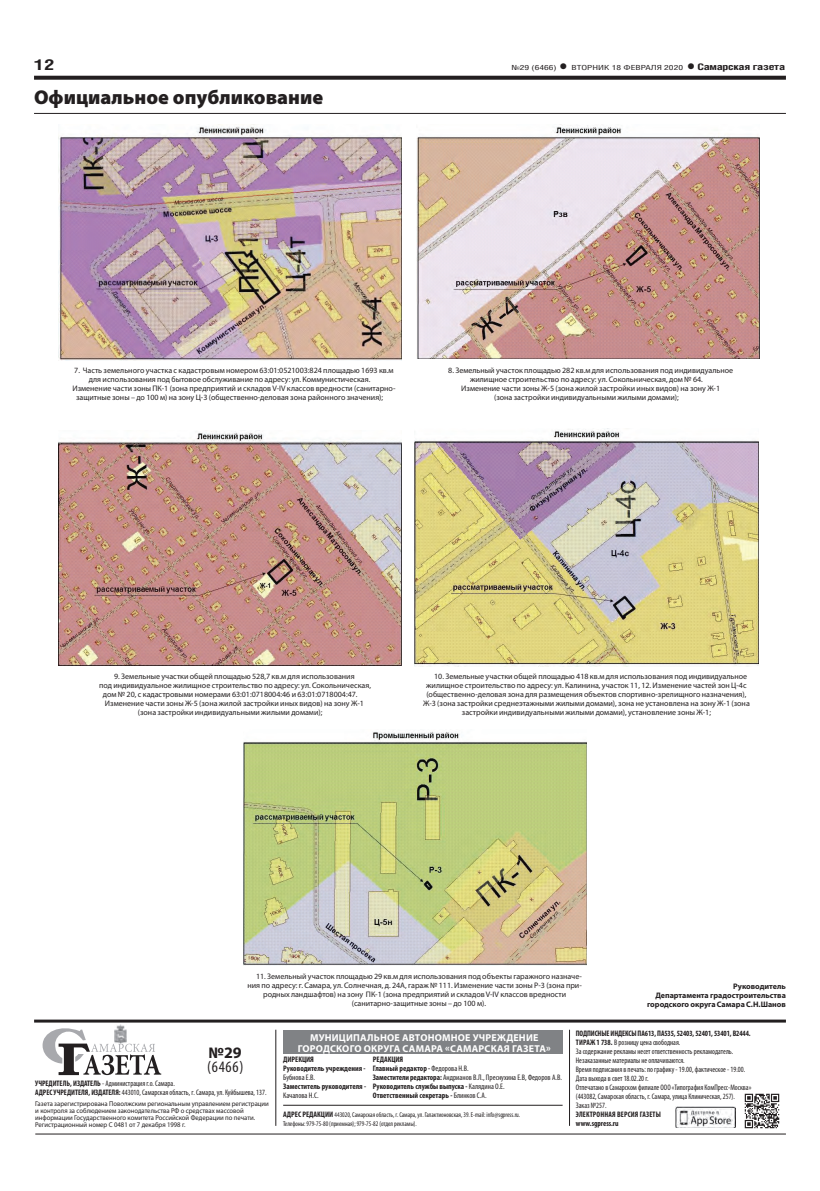
<style>
.page{position:relative;width:820px;height:1191px;background:#fff}
.page>*{position:absolute;margin:0;border:0;box-sizing:border-box;transform-origin:0 0}
.t1{font:900 20px "Myriad Pro";color:#231f20}
.t2{font:condensed 16px "Myriad Pro";color:#231f20}
.t3{font:700 16px "Myriad Pro";color:#231f20}
.t4{font:700 15px "Helios Cond";color:#231f20;scale:1.4 1}
.t5{font:700 10px/11px "Myriad Pro";letter-spacing:.02em;color:#fff;text-align:center}
.ОФИЦИАЛКА_new__копия{font:8px/9px "Myriad Pro";color:#231f20}
.t6{font:condensed 8px/9px "Myriad Pro";color:#231f20;scale:.95 1}
.t7{font:700 condensed 8px/9px "Myriad Pro";color:#231f20}
.ОФИЦИАЛКА_new__копия-2{font:700 8px/9px "Myriad Pro";color:#231f20;text-align:right}
.t8{font:700 condensed 8px "Myriad Pro";color:#231f20;scale:.95 1}
.t9{font:condensed 8px "Myriad Pro";color:#231f20}
.t10{font:700 condensed 8px "Myriad Pro";letter-spacing:.02em;color:#231f20;scale:.95 1}
.t11{font:7px/7px "Myriad Pro";color:#231f20;scale:.95 1}
.t12{font:condensed 7px "Myriad Pro";color:#231f20;scale:.95 1}
.t13{font:7px "Helios Cond";color:#231f20;scale:1.4 1}
.s1{font-weight:700;font-size:16px}
.s2{font-weight:700;font-size:9px}
.s3{font-weight:400}
.s4{font-weight:700}
.s5{font-weight:700;font-size:8px}
</style>
<div class="page">
<svg style="left:34px;top:76px;width:751px;height:4px;background:#322f2f"></svg>
<hr style="left:34px;top:113px;width:751px;height:1px;background:#231f20">
<svg style="left:43px;top:1024px;width:118px;height:51px"></svg>
<img style="left:675px;top:1106px;width:60px;height:22px">
<img style="left:744px;top:1093px;width:36px;height:36px">
<hr style="left:283px;top:1105px;width:279px;height:1px;background:#231f20">
<hr style="left:275px;top:1029px;width:1px;height:96px;background:#231f20">
<hr style="left:569px;top:1029px;width:1px;height:96px;background:#231f20">
<hr style="left:34px;top:1019px;width:751px;height:3px;background:#231f20">
<hr style="left:35px;top:1133px;width:750px;height:1px;background:#231f20">
<div style="left:283px;top:1030px;width:279px;height:24px;background:#808285"></div>
<img style="left:58px;top:126px;width:343px;height:234px">
<img style="left:416px;top:125px;width:343px;height:234px">
<img style="left:58px;top:430px;width:343px;height:236px">
<img style="left:414px;top:428px;width:344px;height:238px">
<img style="left:243px;top:731px;width:343px;height:234px">
<p class="t4" style="left:34px;top:55px;width:16px">12</p>
<p class="t13" style="left:511px;top:63px;width:197px">№29 (6466) <span class="s1">•</span> ВТОРНИК 18 ФЕВРАЛЯ 2020 <span class="s1">•</span> <span class="s2">Самарская газета</span></p>
<h1 class="t1" style="left:34px;top:85px;width:290px">Официальное опубликование</h1>
<p class="ОФИЦИАЛКА_new__копия" style="left:89px;top:365px;width:306px;text-indent:-15px">7. Часть земельного участка с кадастровым номером 63:01:0521003:824 площадью 1693 кв.м для использования под бытовое обслуживание по адресу: ул. Коммунистическая.</p>
<p class="ОФИЦИАЛКА_new__копия" style="left:76px;top:383px;width:321px;text-indent:-4px">Изменение части зоны ПК-1 (зона предприятий и складов V-IV классов вредности (санитарно&shy;защитные зоны – до 100 м) на зону Ц-3 (общественно-деловая зона районного значения);</p>
<p class="ОФИЦИАЛКА_new__копия" style="left:470px;top:365px;width:264px;text-indent:-22px">8. Земельный участок площадью 282 кв.м для использования под индивидуальное жилищное строительство по адресу: ул. Сокольническая, дом № 64.</p>
<p class="ОФИЦИАЛКА_new__копия" style="left:494px;top:383px;width:227px;text-indent:-33px">Изменение части зоны Ж-5 (зона жилой застройки иных видов) на зону Ж-1 (зона застройки индивидуальными жилыми домами);</p>
<p class="ОФИЦИАЛКА_new__копия" style="left:114px;top:672px;width:242px">9. Земельные участки общей площадью 528,7 кв.м для использования</p>
<p class="ОФИЦИАЛКА_new__копия" style="left:103px;top:681px;width:270px;text-indent:-4px">под индивидуальное жилищное строительство по адресу: ул. Сокольническая, дом № 20, с кадастровыми номерами 63:01:0718004:46 и 63:01:0718004:47.</p>
<p class="ОФИЦИАЛКА_new__копия" style="left:138px;top:699px;width:227px;text-indent:-33px">Изменение части зоны Ж-5 (зона жилой застройки иных видов) на зону Ж-1 (зона застройки индивидуальными жилыми домами);</p>
<p class="ОФИЦИАЛКА_new__копия" style="left:434px;top:672px;width:314px">10. Земельные участки общей площадью 418 кв.м для использования под индивидуальное</p>
<p class="ОФИЦИАЛКА_new__копия" style="left:426px;top:681px;width:322px">жилищное строительство по адресу: ул. Калинина, участок 11, 12. Изменение частей зон Ц-4с</p>
<p class="ОФИЦИАЛКА_new__копия" style="left:426px;top:690px;width:321px">(общественно-деловая зона для размещения объектов спортивно-зрелищного назначения),</p>
<p class="ОФИЦИАЛКА_new__копия" style="left:423px;top:699px;width:328px">Ж-3 (зона застройки среднеэтажными жилыми домами), зона не установлена на зону Ж-1 (зона</p>
<p class="ОФИЦИАЛКА_new__копия" style="left:461px;top:708px;width:250px">застройки индивидуальными жилыми домами), установление зоны Ж-1;</p>
<p class="ОФИЦИАЛКА_new__копия" style="left:256px;top:971px;width:327px">11. Земельный участок площадью 29 кв.м для использования под объекты гаражного назначе-</p>
<p class="ОФИЦИАЛКА_new__копия" style="left:247px;top:980px;width:336px">ния по адресу: г. Самара, ул. Солнечная, д. 24А, гараж № 111. Изменение части зоны Р-3 (зона при-</p>
<p class="ОФИЦИАЛКА_new__копия" style="left:263px;top:989px;width:304px">родных ландшафтов) на зону ПК-1 (зона предприятий и складов V-IV классов вредности</p>
<p class="ОФИЦИАЛКА_new__копия" style="left:351px;top:998px;width:136px">(санитарно-защитные зоны – до 100 м).</p>
<p class="ОФИЦИАЛКА_new__копия-2" style="left:655px;top:981px;width:132px">Руководитель<br>Департамента градостроительства</p>
<p class="ОФИЦИАЛКА_new__копия-2" style="left:646px;top:999px;width:140px">городского округа Самара С.Н.Шанов</p>
<p class="t5" style="left:298px;top:1031px;width:254px">МУНИЦИПАЛЬНОЕ АВТОНОМНОЕ УЧРЕЖДЕНИЕ<br>ГОРОДСКОГО ОКРУГА САМАРА «САМАРСКАЯ ГАЗЕТА»</p>
<p class="t7" style="left:372px;top:1055px;width:32px">РЕДАКЦИЯ</p>
<p class="t7" style="left:372px;top:1064px;width:97px">Главный редактор - <span class="s3">Федорова Н.В.</span></p>
<p class="t9" style="left:372px;top:1072px;width:190px"><span class="s4">Заместители редактора:</span> Андрианов В.Л., Преснухина Е.В, Федоров А.В.</p>
<p class="t7" style="left:372px;top:1082px;width:133px">Руководитель службы выпуска - <span class="s3">Калядина О.Е.</span></p>
<p class="t7" style="left:372px;top:1091px;width:115px">Ответственный секретарь - <span class="s3">Блинков С.А.</span></p>
<p class="t3" style="left:208px;top:1042px;width:35px">№29</p>
<p class="t2" style="left:207px;top:1057px;width:38px">(6466)</p>
<p class="t7" style="left:283px;top:1055px;width:32px">ДИРЕКЦИЯ</p>
<p class="t7" style="left:283px;top:1064px;width:84px">Руководитель учреждения -<br><span class="s3">Бубнова Е.В.</span></p>
<p class="t7" style="left:283px;top:1082px;width:84px">Заместитель руководителя -<br><span class="s3">Качалова Н.С.</span></p>
<p class="t6" style="left:35px;top:1079px;width:148px"><span class="s4">УЧРЕДИТЕЛЬ, ИЗДАТЕЛЬ</span> - Администрация г.о. Самара.</p>
<p class="t6" style="left:35px;top:1088px;width:245px"><span class="s4">АДРЕС УЧРЕДИТЕЛЯ, ИЗДАТЕЛЯ:</span> 443010, Самарская область, г. Самара, ул. Куйбышева, 137.</p>
<p class="t11" style="left:35px;top:1100px;width:247px">Газета зарегистрирована Поволжским региональным управлением регистрации и контроля за соблюдением законодательства РФ о средствах массовой информации Государственного комитета Российской Федерации по печати.<br>Регистрационный номер С 0481 от 7 декабря 1998 г.</p>
<p class="t12" style="left:283px;top:1110px;width:251px"><span class="s5">АДРЕС РЕДАКЦИИ</span> 443020, Самарская область, г. Самара, ул. Галактионовская, 39. E-mail: info@sgpress.ru.</p>
<p class="t12" style="left:283px;top:1119px;width:142px">Телефоны: 979-75-80 (приемная); 979-75-82 (отдел рекламы).</p>
<p class="t8" style="left:575px;top:1028px;width:185px">ПОДПИСНЫЕ ИНДЕКСЫ ПА613, ПА535, 52403, 52401, 53401, В2444.</p>
<p class="t6" style="left:575px;top:1037px;width:111px"><span class="s4">ТИРАЖ 1 738.</span> В розницу цена свободная.</p>
<p class="t6" style="left:575px;top:1046px;width:167px">За содержание рекламы несет ответственность рекламодатель.<br>Незаказанные материалы не оплачиваются.</p>
<p class="t6" style="left:575px;top:1064px;width:180px">Время подписания в печать: по графику - 19.00, фактическое - 19.00.</p>
<p class="t6" style="left:575px;top:1073px;width:78px">Дата выхода в свет 18.02.20 г.</p>
<p class="t6" style="left:575px;top:1082px;width:186px">Отпечатано в Самарском филиале ООО «Типография КомПресс-Москва»</p>
<p class="t6" style="left:575px;top:1091px;width:169px">(443082, Самарская область, г. Самара, улица Клиническая, 257).</p>
<p class="t6" style="left:575px;top:1100px;width:34px">Заказ №257.</p>
<p class="t10" style="left:575px;top:1109px;width:91px">ЭЛЕКТРОННАЯ ВЕРСИЯ ГАЗЕТЫ</p>
<p class="t8" style="left:575px;top:1118px;width:47px">www.sgpress.ru</p>
</div>
